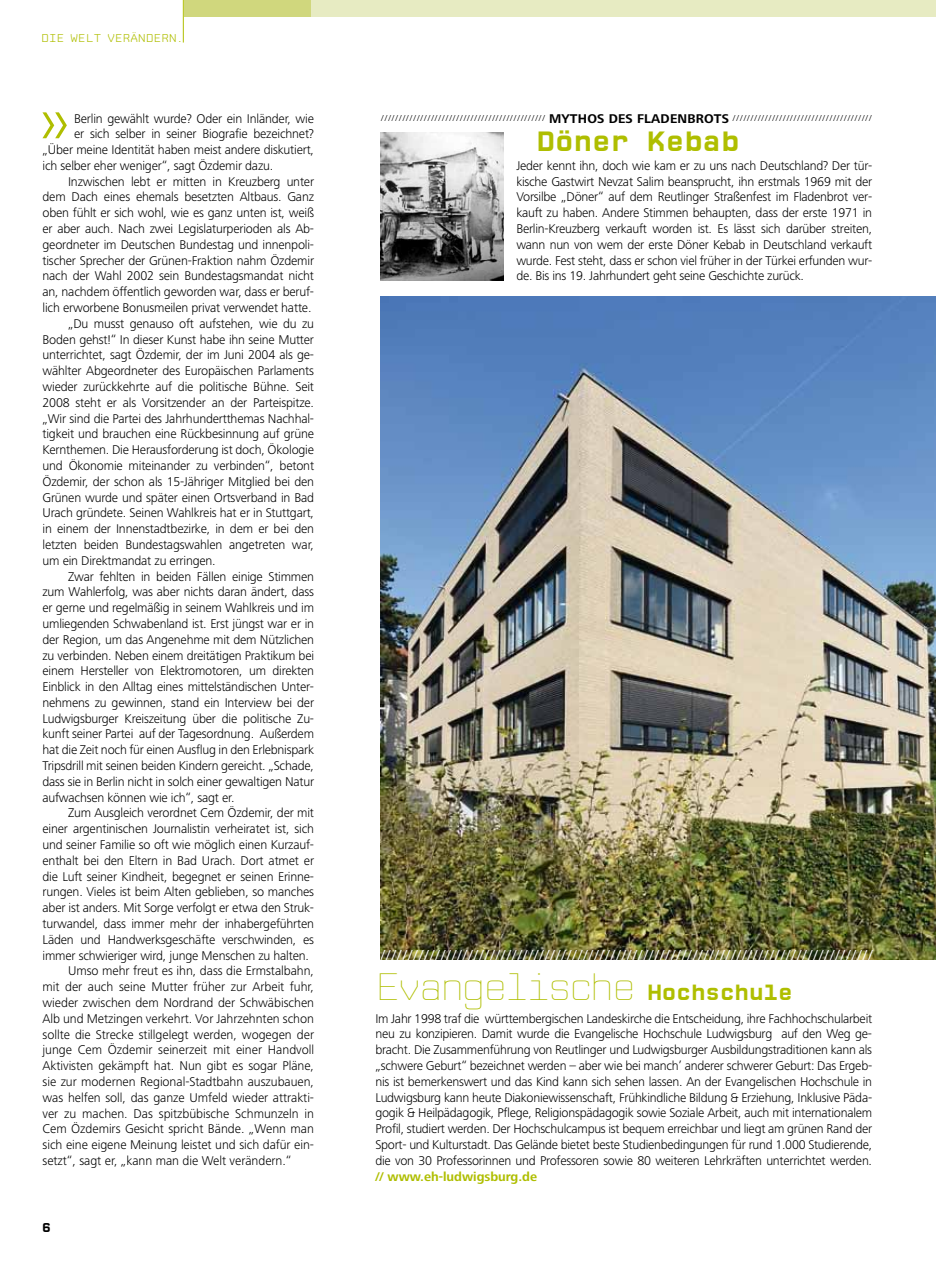
<style>
.page{position:relative;width:936px;height:1276px;background:#fff}
.page>*{position:absolute;margin:0;border:0;box-sizing:border-box;transform-origin:0 0}
.t1{font:300 60px "CP Mono v 07";color:#afbe00}
.t2{font:200 39px "CP Mono v 07";letter-spacing:-.1em;color:#afbe00}
.t3{font:700 28.5px "CP Mono v 07";letter-spacing:-.005em;color:#afbe00}
.t4{font:15px "Frutiger Next LT";color:#fff}
.t5{font:300 13.2px/15.8px "Frutiger Next LT";letter-spacing:-.015em;color:#000;text-align:justify}
.t6{font:700 13.2px "Frutiger Next LT";color:#afbe00}
.t7{font:700 13.2px "CP Mono v 07";color:#000}
.t8{font:300 11.55px "CP Mono v 07";letter-spacing:.02em;color:#afbe00}
.t9{font:300 9px "Frutiger Next LT";color:#000}
.s1{font-weight:700;font-size:13.2px}
.s2{font-weight:700;font-size:22.5px}
</style>
<div class="page">
<div style="left:310px;top:0;width:625px;height:17px;background:#e7ebc2"></div>
<div style="left:184px;top:0;width:126px;height:17px;background:#d0d77d"></div>
<hr style="left:183px;top:0;width:1px;height:43px;background:#afbe00">
<img style="left:381px;top:296px;width:554px;height:663px">
<img style="left:381px;top:133px;width:122px;height:147px">
<p class="t8" style="left:41px;top:32px;width:144px">DIE WELT VERÄNDERN.</p>
<h1 class="t1" style="left:35px;top:89px;width:40px">«</h1>
<p class="t5" style="left:74px;top:110px;width:241px">Berlin gewählt wurde? Oder ein Inländer, wie</p>
<p class="t5" style="left:74px;top:126px;width:241px">er sich selber in seiner Biografie bezeichnet?</p>
<p class="t5" style="left:43px;top:142px;width:273px">„Über meine Identität haben meist andere diskutiert,</p>
<p class="t5" style="left:43px;top:158px;width:232px">ich selber eher weniger“, sagt Özdemir dazu.</p>
<p class="t5" style="left:68px;top:173px;width:247px">Inzwischen lebt er mitten in Kreuzberg unter</p>
<p class="t5" style="left:43px;top:189px;width:273px">dem Dach eines ehemals besetzten Altbaus. Ganz</p>
<p class="t5" style="left:43px;top:205px;width:273px">oben fühlt er sich wohl, wie es ganz unten ist, weiß</p>
<p class="t5" style="left:43px;top:221px;width:273px">er aber auch. Nach zwei Legislaturperioden als Ab-</p>
<p class="t5" style="left:43px;top:237px;width:273px">geordneter im Deutschen Bundestag und innenpoli-</p>
<p class="t5" style="left:43px;top:252px;width:273px">tischer Sprecher der Grünen-Fraktion nahm Özdemir</p>
<p class="t5" style="left:43px;top:268px;width:273px">nach der Wahl 2002 sein Bundestagsmandat nicht</p>
<p class="t5" style="left:43px;top:284px;width:273px">an, nachdem öffentlich geworden war, dass er beruf-</p>
<p class="t5" style="left:43px;top:300px;width:270px">lich erworbene Bonusmeilen privat verwendet hatte.</p>
<p class="t5" style="left:68px;top:316px;width:247px">„Du musst genauso oft aufstehen, wie du zu</p>
<p class="t5" style="left:43px;top:331px;width:273px">Boden gehst!“ In dieser Kunst habe ihn seine Mutter</p>
<p class="t5" style="left:43px;top:347px;width:273px">unterrichtet, sagt Özdemir, der im Juni 2004 als ge-</p>
<p class="t5" style="left:43px;top:363px;width:273px">wählter Abgeordneter des Europäischen Parlaments</p>
<p class="t5" style="left:43px;top:379px;width:273px">wieder zurückkehrte auf die politische Bühne. Seit</p>
<p class="t5" style="left:43px;top:394px;width:273px">2008 steht er als Vorsitzender an der Parteispitze.</p>
<p class="t5" style="left:43px;top:410px;width:273px">„Wir sind die Partei des Jahrhundertthemas Nachhal-</p>
<p class="t5" style="left:43px;top:426px;width:273px">tigkeit und brauchen eine Rückbesinnung auf grüne</p>
<p class="t5" style="left:43px;top:442px;width:273px">Kernthemen. Die Herausforderung ist doch, Ökologie</p>
<p class="t5" style="left:43px;top:458px;width:273px">und Ökonomie miteinander zu verbinden“, betont</p>
<p class="t5" style="left:43px;top:473px;width:273px">Özdemir, der schon als 15-Jähriger Mitglied bei den</p>
<p class="t5" style="left:43px;top:489px;width:273px">Grünen wurde und später einen Ortsverband in Bad</p>
<p class="t5" style="left:43px;top:505px;width:273px">Urach gründete. Seinen Wahlkreis hat er in Stuttgart,</p>
<p class="t5" style="left:43px;top:521px;width:273px">in einem der Innenstadtbezirke, in dem er bei den</p>
<p class="t5" style="left:43px;top:537px;width:273px">letzten beiden Bundestagswahlen angetreten war,</p>
<p class="t5" style="left:43px;top:552px;width:175px">um ein Direktmandat zu erringen.</p>
<p class="t5" style="left:68px;top:568px;width:247px">Zwar fehlten in beiden Fällen einige Stimmen</p>
<p class="t5" style="left:43px;top:584px;width:273px">zum Wahlerfolg, was aber nichts daran ändert, dass</p>
<p class="t5" style="left:43px;top:600px;width:273px">er gerne und regelmäßig in seinem Wahlkreis und im</p>
<p class="t5" style="left:43px;top:616px;width:273px">umliegenden Schwabenland ist. Erst jüngst war er in</p>
<p class="t5" style="left:43px;top:631px;width:273px">der Region, um das Angenehme mit dem Nützlichen</p>
<p class="t5" style="left:43px;top:647px;width:273px">zu verbinden. Neben einem dreitätigen Praktikum bei</p>
<p class="t5" style="left:43px;top:663px;width:273px">einem Hersteller von Elektromotoren, um direkten</p>
<p class="t5" style="left:43px;top:679px;width:273px">Einblick in den Alltag eines mittelständischen Unter-</p>
<p class="t5" style="left:43px;top:694px;width:273px">nehmens zu gewinnen, stand ein Interview bei der</p>
<p class="t5" style="left:43px;top:710px;width:273px">Ludwigsburger Kreiszeitung über die politische Zu-</p>
<p class="t5" style="left:43px;top:726px;width:273px">kunft seiner Partei auf der Tagesordnung. Außerdem</p>
<p class="t5" style="left:43px;top:742px;width:273px">hat die Zeit noch für einen Ausflug in den Erlebnispark</p>
<p class="t5" style="left:43px;top:758px;width:273px">Tripsdrill mit seinen beiden Kindern gereicht. „Schade,</p>
<p class="t5" style="left:43px;top:773px;width:273px">dass sie in Berlin nicht in solch einer gewaltigen Natur</p>
<p class="t5" style="left:43px;top:789px;width:193px">aufwachsen können wie ich“, sagt er.</p>
<p class="t5" style="left:68px;top:805px;width:247px">Zum Ausgleich verordnet Cem Özdemir, der mit</p>
<p class="t5" style="left:43px;top:821px;width:273px">einer argentinischen Journalistin verheiratet ist, sich</p>
<p class="t5" style="left:43px;top:837px;width:273px">und seiner Familie so oft wie möglich einen Kurzauf-</p>
<p class="t5" style="left:43px;top:852px;width:273px">enthalt bei den Eltern in Bad Urach. Dort atmet er</p>
<p class="t5" style="left:43px;top:868px;width:273px">die Luft seiner Kindheit, begegnet er seinen Erinne-</p>
<p class="t5" style="left:43px;top:884px;width:273px">rungen. Vieles ist beim Alten geblieben, so manches</p>
<p class="t5" style="left:43px;top:900px;width:273px">aber ist anders. Mit Sorge verfolgt er etwa den Struk-</p>
<p class="t5" style="left:43px;top:916px;width:273px">turwandel, dass immer mehr der inhabergeführten</p>
<p class="t5" style="left:43px;top:931px;width:273px">Läden und Handwerksgeschäfte verschwinden, es</p>
<p class="t5" style="left:43px;top:947px;width:268px">immer schwieriger wird, junge Menschen zu halten.</p>
<p class="t5" style="left:68px;top:963px;width:247px">Umso mehr freut es ihn, dass die Ermstalbahn,</p>
<p class="t5" style="left:43px;top:979px;width:273px">mit der auch seine Mutter früher zur Arbeit fuhr,</p>
<p class="t5" style="left:43px;top:994px;width:273px">wieder zwischen dem Nordrand der Schwäbischen</p>
<p class="t5" style="left:43px;top:1010px;width:273px">Alb und Metzingen verkehrt. Vor Jahrzehnten schon</p>
<p class="t5" style="left:43px;top:1026px;width:273px">sollte die Strecke stillgelegt werden, wogegen der</p>
<p class="t5" style="left:43px;top:1042px;width:273px">junge Cem Özdemir seinerzeit mit einer Handvoll</p>
<p class="t5" style="left:43px;top:1058px;width:273px">Aktivisten gekämpft hat. Nun gibt es sogar Pläne,</p>
<p class="t5" style="left:43px;top:1073px;width:273px">sie zur modernen Regional-Stadtbahn auszubauen,</p>
<p class="t5" style="left:43px;top:1089px;width:273px">was helfen soll, das ganze Umfeld wieder attrakti-</p>
<p class="t5" style="left:43px;top:1105px;width:273px">ver zu machen. Das spitzbübische Schmunzeln in</p>
<p class="t5" style="left:43px;top:1121px;width:273px">Cem Özdemirs Gesicht spricht Bände. „Wenn man</p>
<p class="t5" style="left:43px;top:1137px;width:273px">sich eine eigene Meinung leistet und sich dafür ein-</p>
<p class="t5" style="left:43px;top:1152px;width:250px">setzt“, sagt er, „kann man die Welt verändern.“</p>
<p class="t7" style="left:42px;top:1219px;width:10px">6</p>
<p class="t9" style="left:381px;top:113px;width:492px">////////////////////////////////////////////// <span class="s1">MYTHOS DES FLADENBROTS</span> ///////////////////////////////////////</p>
<h3 class="t3" style="left:537px;top:125px;width:204px">Döner Kebab</h3>
<p class="t5" style="left:516px;top:158px;width:357px">Jeder kennt ihn, doch wie kam er zu uns nach Deutschland? Der tür&shy;kische Gastwirt Nevzat Salim beansprucht, ihn erstmals 1969 mit der Vorsilbe „Döner“ auf dem Reutlinger Straßenfest im Fladenbrot ver&shy;kauft zu haben. Andere Stimmen behaupten, dass der erste 1971 in Berlin-Kreuzberg verkauft worden ist. Es lässt sich darüber streiten, wann nun von wem der erste Döner Kebab in Deutschland verkauft wurde. Fest steht, dass er schon viel früher in der Türkei erfunden wur&shy;de. Bis ins 19. Jahrhundert geht seine Geschichte zurück.</p>
<p class="t4" style="left:381px;top:946px;width:493px">//////////////////////////////////////////////////////////////////////////////////////////</p>
<h2 class="t2" style="left:375px;top:965px;width:419px">Evangelische <span class="s2">Hochschule</span></h2>
<p class="t5" style="left:375px;top:1010px;width:498px">Im Jahr 1998 traf die württembergischen Landeskirche die Entscheidung, ihre Fachhochschularbeit neu zu konzipieren. Damit wurde die Evangelische Hochschule Ludwigsburg auf den Weg ge&shy;bracht. Die Zusammenführung von Reutlinger und Ludwigsburger Ausbildungstraditionen kann als „schwere Geburt“ bezeichnet werden – aber wie bei manch’ anderer schwerer Geburt: Das Ergeb&shy;nis ist bemerkenswert und das Kind kann sich sehen lassen. An der Evangelischen Hochschule in Ludwigsburg kann heute Diakoniewissenschaft, Frühkindliche Bildung &amp; Erziehung, Inklusive Päda&shy;gogik &amp; Heilpädagogik, Pflege, Religionspädagogik sowie Soziale Arbeit, auch mit internationalem Profil, studiert werden. Der Hochschulcampus ist bequem erreichbar und liegt am grünen Rand der Sport- und Kulturstadt. Das Gelände bietet beste Studienbedingungen für rund 1.000 Studierende, die von 30 Professorinnen und Professoren sowie 80 weiteren Lehrkräften unterrichtet werden.</p>
<p class="t6" style="left:375px;top:1168px;width:163px">// www.eh-ludwigsburg.de</p>
</div>
